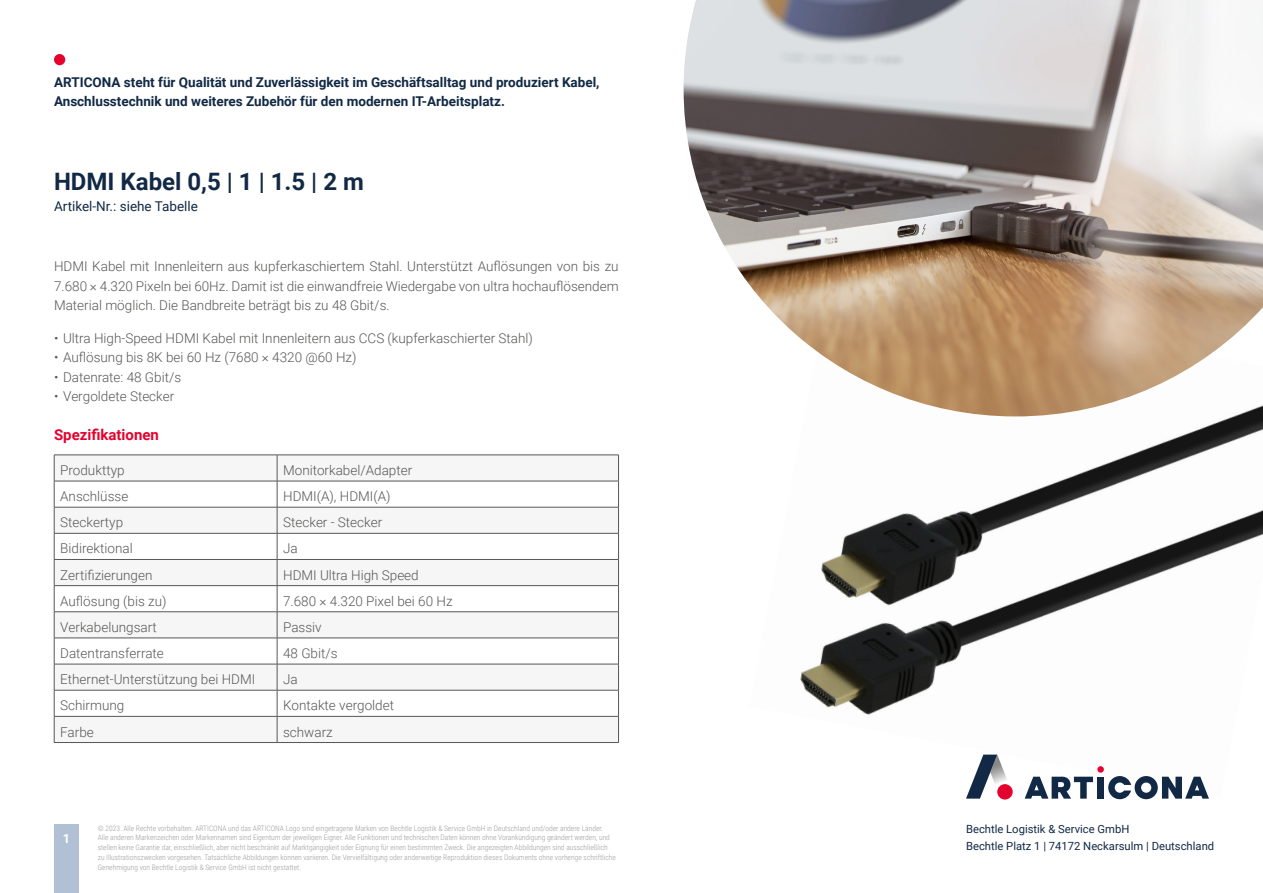
<style>
.page{position:relative;width:1263px;height:893px;background:#fff}
.page>*{position:absolute;margin:0;border:0;box-sizing:border-box;transform-origin:0 0}
.Produktname_16_19{font:700 24px "Roboto";color:#122945}
.Überschrift_rot{font:700 15px "Roboto";color:#e4032e}
.Grundtext_9_13{font:300 13.5px/19.5px "Roboto";color:#575756;text-align:justify}
.Tabellentext{font:300 13.5px "Roboto";color:#575756}
.t1{font:700 13.5px/19.5px "Roboto";color:#122945}
.Produktname_16_19-2{font:13.5px "Roboto";color:#122945}
.t2{font:700 12.75px "Roboto";color:#fff}
.t3{font:11.25px/16.5px "Roboto";color:#122945}
.t4{font:300 7.5px/9.8px "Roboto Condensed";color:#9d9d9c}
</style>
<div class="page">
<img style="left:800px;top:416px;width:463px;height:361px">
<div style="left:54px;top:825px;width:25px;height:68px;background:#b2c0d5"></div>
<div style="left:54px;top:54px;width:11px;height:11px;background:#e4032e;border-radius:50%"></div>
<div style="left:1097px;top:766px;width:7px;height:7px;background:#e4032e;border-radius:50%"></div>
<svg style="left:1025px;top:777px;width:68px;height:22px"></svg>
<div style="left:1097px;top:777px;width:7px;height:22px;background:#122945"></div>
<svg style="left:1108px;top:776px;width:101px;height:23px"></svg>
<svg style="left:966px;top:755px;width:49px;height:44px"></svg>
<div style="left:997px;top:784px;width:16px;height:15px;background:#e4032e;border-radius:50%"></div>
<img style="left:684px;top:0;width:579px;height:416px">
<svg style="left:54px;top:455px;width:565px;height:287px"></svg>
<hr style="left:54px;top:742px;width:223px;height:1px;background:#575756">
<hr style="left:277px;top:742px;width:342px;height:1px;background:#575756">
<h3 class="t1" style="left:54px;top:72px;width:547px">ARTICONA steht für Qualität und Zuverlässigkeit im Geschäftsalltag und produziert Kabel,<br>Anschlusstechnik und weiteres Zubehör für den modernen IT-Arbeitsplatz.</h3>
<p class="Produktname_16_19" style="left:54px;top:165px;width:311px">HDMI Kabel 0,5 | 1 | 1.5 | 2 m</p>
<p class="Produktname_16_19-2" style="left:54px;top:197px;width:145px">Artikel-Nr.: siehe Tabelle</p>
<p class="Grundtext_9_13" style="left:54px;top:256px;width:566px">HDMI Kabel mit Innenleitern aus kupferkaschiertem Stahl. Unterstützt Auflösungen von bis zu 7.680 × 4.320 Pixeln bei 60Hz. Damit ist die einwandfreie Wiedergabe von ultra hochauflösendem Material möglich. Die Bandbreite beträgt bis zu 48 Gbit/s.</p>
<p class="Grundtext_9_13" style="left:54px;top:328px;width:480px">• Ultra High-Speed HDMI Kabel mit Innenleitern aus CCS (kupferkaschierter Stahl)</p>
<p class="Grundtext_9_13" style="left:54px;top:347px;width:304px">• Auflösung bis 8K bei 60 Hz (7680 × 4320 @60 Hz)</p>
<p class="Grundtext_9_13" style="left:54px;top:367px;width:129px">• Datenrate: 48 Gbit/s</p>
<p class="Grundtext_9_13" style="left:54px;top:386px;width:122px">• Vergoldete Stecker</p>
<p class="Überschrift_rot" style="left:54px;top:424px;width:106px">Spezifikationen</p>
<p class="Tabellentext" style="left:60px;top:461px;width:66px">Produkttyp</p>
<p class="Tabellentext" style="left:283px;top:461px;width:131px">Monitorkabel/Adapter</p>
<p class="Tabellentext" style="left:60px;top:487px;width:70px">Anschlüsse</p>
<p class="Tabellentext" style="left:283px;top:487px;width:109px">HDMI(A), HDMI(A)</p>
<p class="Tabellentext" style="left:60px;top:513px;width:64px">Steckertyp</p>
<p class="Tabellentext" style="left:283px;top:513px;width:101px">Stecker - Stecker</p>
<p class="Tabellentext" style="left:60px;top:539px;width:74px">Bidirektional</p>
<p class="Tabellentext" style="left:283px;top:539px;width:16px">Ja</p>
<p class="Tabellentext" style="left:60px;top:565px;width:94px">Zertifizierungen</p>
<p class="Tabellentext" style="left:283px;top:565px;width:137px">HDMI Ultra High Speed</p>
<p class="Tabellentext" style="left:60px;top:591px;width:108px">Auflösung (bis zu)</p>
<p class="Tabellentext" style="left:283px;top:591px;width:171px">7.680 × 4.320 Pixel bei 60 Hz</p>
<p class="Tabellentext" style="left:60px;top:618px;width:98px">Verkabelungsart</p>
<p class="Tabellentext" style="left:283px;top:618px;width:40px">Passiv</p>
<p class="Tabellentext" style="left:60px;top:644px;width:105px">Datentransferrate</p>
<p class="Tabellentext" style="left:283px;top:644px;width:56px">48 Gbit/s</p>
<p class="Tabellentext" style="left:60px;top:670px;width:197px">Ethernet-Unterstützung bei HDMI</p>
<p class="Tabellentext" style="left:283px;top:670px;width:16px">Ja</p>
<p class="Tabellentext" style="left:60px;top:696px;width:66px">Schirmung</p>
<p class="Tabellentext" style="left:283px;top:696px;width:112px">Kontakte vergoldet</p>
<p class="Tabellentext" style="left:60px;top:722px;width:35px">Farbe</p>
<p class="Tabellentext" style="left:283px;top:722px;width:51px">schwarz</p>
<h3 class="t2" style="left:63px;top:829px;width:9px">1</h3>
<p class="t4" style="left:98px;top:823px;width:520px">© 2023. Alle Rechte vorbehalten. ARTICONA und das ARTICONA Logo sind eingetragene Marken von Bechtle Logistik &amp; Service GmbH in Deutschland und/oder andere Länder.<br>Alle anderen Markenzeichen oder Markennamen sind Eigentum der jeweiligen Eigner. Alle Funktionen und technischen Daten können ohne Vorankündigung geändert werden, und stellen keine Garantie dar, einschließlich, aber nicht beschränkt auf Marktgängigkeit oder Eignung für einen bestimmten Zweck. Die angezeigten Abbildungen sind ausschließlich zu Illustrationszwecken vorgesehen. Tatsächliche Abbildungen können variieren. Die Vervielfältigung oder anderweitige Reproduktion dieses Dokuments ohne vorherige schriftliche Genehmigung von Bechtle Logistik &amp; Service GmbH ist nicht gestattet.</p>
<h3 class="t3" style="left:966px;top:821px;width:250px">Bechtle Logistik &amp; Service GmbH<br>Bechtle Platz 1 | 74172 Neckarsulm | Deutschland</h3>
</div>
